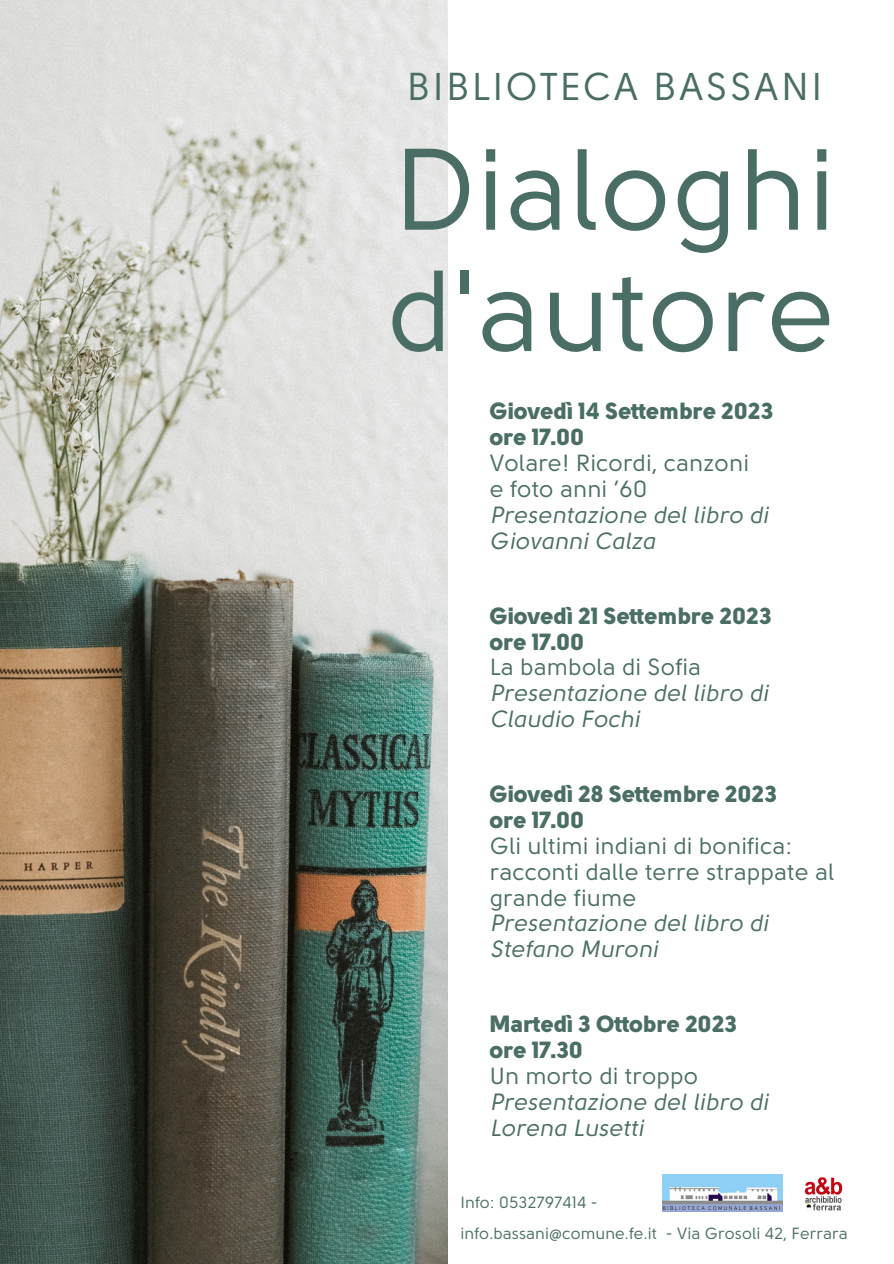
<style>
.page{position:relative;width:894px;height:1264px;background:#fff}
.page>*{position:absolute;margin:0;border:0;box-sizing:border-box;transform-origin:0 0}
.t1{font:114.9px "Solomon Sans";color:#4a6e65}
.t2{font:38.7px "Solomon Sans";letter-spacing:.06em;color:#4a6e65}
.t3{font:italic 23.4px/26px "Solomon Sans";color:#4a6e65}
.t4{font:23.4px/26px "Solomon Sans";color:#4a6e65}
.t5{font:900 23.4px "Solomon Sans";color:#4a6e65}
.t6{font:16.2px "Solomon Sans";color:#4a6e65}
</style>
<div class="page">
<img style="left:0;top:0;width:447px;height:1263px">
<img style="left:662px;top:1174px;width:120px;height:37px">
<img style="left:804px;top:1177px;width:37px;height:34px">
<p class="t2" style="left:407px;top:69px;width:417px">BIBLIOTECA BASSANI</p>
<p class="t1" style="left:393px;top:138px;width:444px">Dialoghi</p>
<p class="t1" style="left:386px;top:259px;width:451px">d'autore</p>
<p class="t5" style="left:489px;top:401px;width:285px">Giovedì 14 Settembre 2023</p>
<p class="t5" style="left:489px;top:426px;width:96px">ore 17.00</p>
<p class="t4" style="left:489px;top:451px;width:261px">Volare! Ricordi, canzoni</p>
<p class="t4" style="left:489px;top:477px;width:159px">e foto anni ’60</p>
<p class="t3" style="left:489px;top:503px;width:280px">Presentazione del libro di<br>Giovanni Calza</p>
<p class="t5" style="left:489px;top:605px;width:284px">Giovedì 21 Settembre 2023</p>
<p class="t5" style="left:489px;top:631px;width:96px">ore 17.00</p>
<p class="t4" style="left:489px;top:655px;width:213px">La bambola di Sofia</p>
<p class="t3" style="left:489px;top:681px;width:280px">Presentazione del libro di<br>Claudio Fochi</p>
<p class="t5" style="left:489px;top:783px;width:289px">Giovedì 28 Settembre 2023</p>
<p class="t5" style="left:489px;top:809px;width:96px">ore 17.00</p>
<p class="t4" style="left:489px;top:833px;width:346px">Gli ultimi indiani di bonifica: racconti dalle terre strappate al grande fiume</p>
<p class="t3" style="left:489px;top:911px;width:280px">Presentazione del libro di<br>Stefano Muroni</p>
<p class="t5" style="left:489px;top:1013px;width:249px">Martedì 3 Ottobre 2023</p>
<p class="t5" style="left:489px;top:1039px;width:95px">ore 17.30</p>
<p class="t4" style="left:489px;top:1063px;width:210px">Un morto di troppo</p>
<p class="t3" style="left:489px;top:1089px;width:280px">Presentazione del libro di<br>Lorena Lusetti</p>
<p class="t6" style="left:460px;top:1195px;width:139px">Info: 0532797414 -</p>
<p class="t6" style="left:460px;top:1225px;width:389px">info.bassani@comune.fe.it - Via Grosoli 42, Ferrara</p>
</div>
